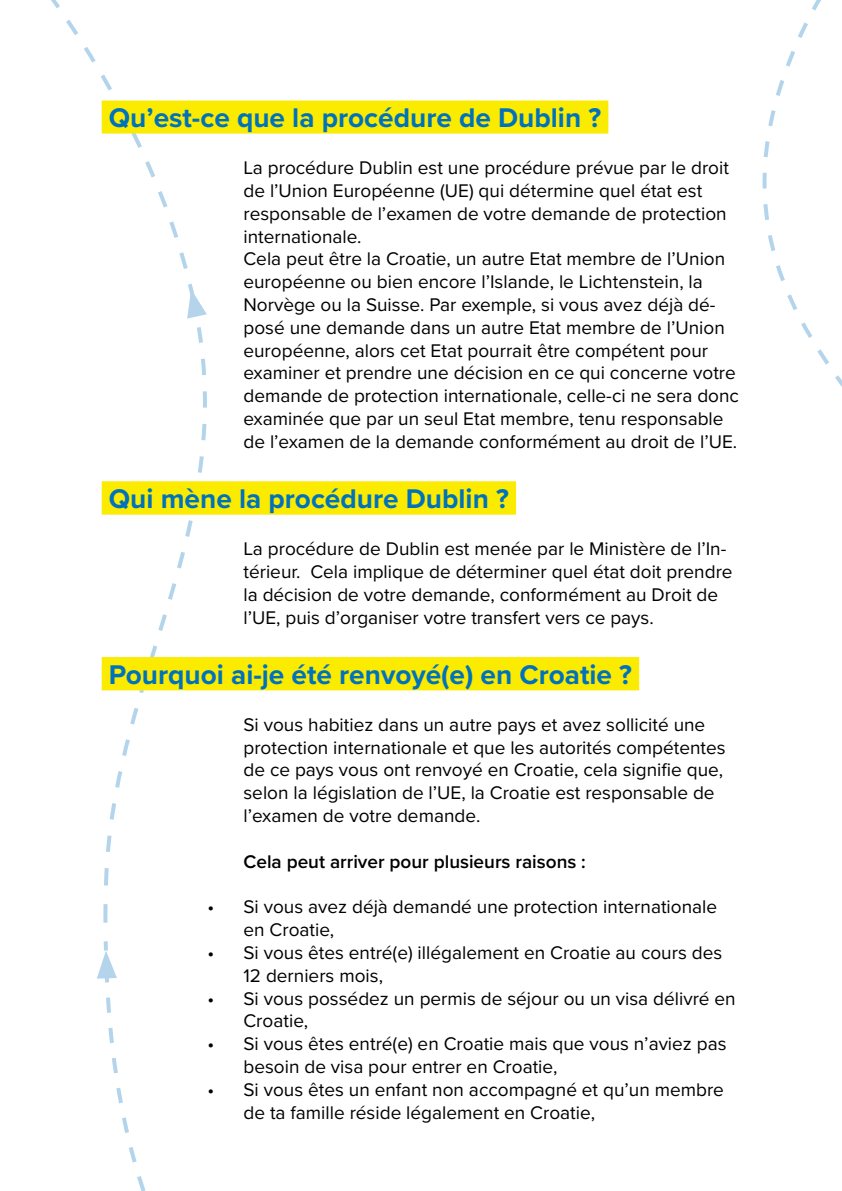
<style>
.page{position:relative;width:842px;height:1191px;background:#fff}
.page>*{position:absolute;margin:0;border:0;box-sizing:border-box;transform-origin:0 0}
.t1{font:700 28px "Proxima Nova";color:#0072bc}
.t2{font:19px/22.8px "Proxima Nova";color:#000}
.t3{font:600 19px "Proxima Nova";color:#000}
</style>
<div class="page">
<svg style="left:762px;top:0;width:80px;height:387px"></svg>
<svg style="left:51px;top:0;width:147px;height:289px"></svg>
<svg style="left:97px;top:954px;width:49px;height:237px"></svg>
<svg style="left:102px;top:318px;width:103px;height:636px"></svg>
<svg style="left:187px;top:289px;width:20px;height:29px"></svg>
<div style="left:102px;top:101px;width:506px;height:33px;background:#faeb00"></div>
<div style="left:102px;top:481px;width:414px;height:33px;background:#faeb00"></div>
<div style="left:102px;top:657px;width:537px;height:33px;background:#faeb00"></div>
<h1 class="t1" style="left:109px;top:97px;width:494px">Qu’est-ce que la procédure de Dublin ?</h1>
<p class="t2" style="left:243px;top:155px;width:497px">La procédure Dublin est une procédure prévue par le droit de l’Union Européenne (UE) qui détermine quel état est responsable de l’examen de votre demande de protection internationale.<br>Cela peut être la Croatie, un autre Etat membre de l’Union européenne ou bien encore l’Islande, le Lichtenstein, la Norvège ou la Suisse. Par exemple, si vous avez déjà dé&shy;posé une demande dans un autre Etat membre de l’Union européenne, alors cet Etat pourrait être compétent pour examiner et prendre une décision en ce qui concerne votre demande de protection internationale, celle-ci ne sera donc examinée que par un seul Etat membre, tenu responsable de l’examen de la demande conformément au droit de l’UE.</p>
<h1 class="t1" style="left:109px;top:478px;width:401px">Qui mène la procédure Dublin ?</h1>
<p class="t2" style="left:243px;top:536px;width:491px">La procédure de Dublin est menée par le Ministère de l’In&shy;térieur. Cela implique de déterminer quel état doit prendre la décision de votre demande, conformément au Droit de l’UE, puis d’organiser votre transfert vers ce pays.</p>
<h1 class="t1" style="left:109px;top:653px;width:525px">Pourquoi ai-je été renvoyé(e) en Croatie ?</h1>
<p class="t2" style="left:243px;top:712px;width:484px">Si vous habitiez dans un autre pays et avez sollicité une protection internationale et que les autorités compétentes de ce pays vous ont renvoyé en Croatie, cela signifie que, selon la législation de l’UE, la Croatie est responsable de l’examen de votre demande.</p>
<p class="t3" style="left:243px;top:847px;width:344px">Cela peut arriver pour plusieurs raisons :</p>
<p class="t2" style="left:243px;top:894px;width:475px;text-indent:-36px">• Si vous avez déjà demandé une protection internationale en Croatie,</p>
<p class="t2" style="left:243px;top:940px;width:480px;text-indent:-36px">• Si vous êtes entré(e) illégalement en Croatie au cours des<br>12 derniers mois,</p>
<p class="t2" style="left:243px;top:986px;width:494px;text-indent:-36px">• Si vous possédez un permis de séjour ou un visa délivré en<br>Croatie,</p>
<p class="t2" style="left:243px;top:1031px;width:485px;text-indent:-36px">• Si vous êtes entré(e) en Croatie mais que vous n’aviez pas besoin de visa pour entrer en Croatie,</p>
<p class="t2" style="left:243px;top:1077px;width:482px;text-indent:-36px">• Si vous êtes un enfant non accompagné et qu’un membre de ta famille réside légalement en Croatie,</p>
</div>
